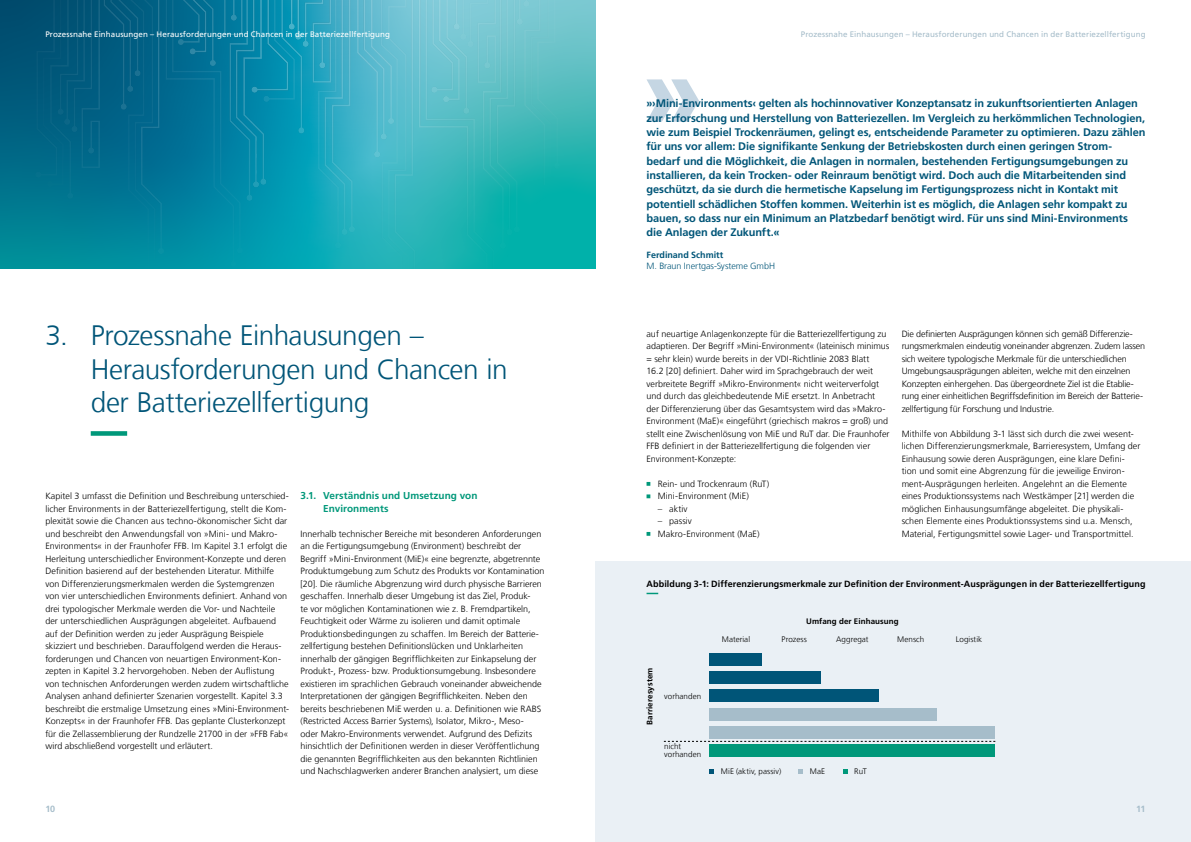
<style>
.page{position:relative;width:1191px;height:842px;background:#fff}
.page>*{position:absolute;margin:0;border:0;box-sizing:border-box;transform-origin:0 0}
.t1{font:300 28px/33.6px "Frutiger LT Com";letter-spacing:-.015em;color:#005578}
.t2{font:700 11px/14.3px "Frutiger LT Com";letter-spacing:-.01em;color:#005578}
.t3{font:700 10px/12.5px "Frutiger LT Com";letter-spacing:.005em;color:#00987a}
.t4{font:300 9px/12.5px "Frutiger LT Com";color:#000}
.t5{font:700 9px "Frutiger LT Com";letter-spacing:.01em;color:#000}
.t6{font:300 9px "Frutiger LT Com";letter-spacing:-.01em;color:#005578}
.t7{font:700 9px "Frutiger LT Com";letter-spacing:-.005em;color:#005578}
.t8{font:700 9px "Frutiger LT Com";color:#a6bdca}
.t9{font:300 8px/8px "Frutiger LT Com";letter-spacing:.01em;color:#000}
.t10{font:8px "Frutiger LT Com";letter-spacing:.01em;color:#fff}
.t11{font:8px "Frutiger LT Com";letter-spacing:.01em;color:#a6bdca}
.t12{font:700 8px "Frutiger LT Com";letter-spacing:.01em;color:#000}
</style>
<div class="page">
<img style="left:0;top:0;width:595px;height:269px">
<div style="left:595px;top:562px;width:596px;height:280px;background:#eaf0f5"></div>
<svg style="left:91px;top:431px;width:37px;height:5px"></svg>
<svg style="left:646px;top:482px;width:5px;height:4px"></svg>
<svg style="left:646px;top:494px;width:5px;height:4px"></svg>
<svg style="left:646px;top:532px;width:5px;height:4px"></svg>
<svg style="left:646px;top:593px;width:13px;height:1px"></svg>
<svg style="left:709px;top:769px;width:5px;height:4px"></svg>
<svg style="left:798px;top:769px;width:5px;height:4px"></svg>
<svg style="left:843px;top:769px;width:4px;height:4px"></svg>
<div style="left:709px;top:653px;width:53px;height:13px;background:#005578"></div>
<div style="left:709px;top:671px;width:112px;height:13px;background:#005578"></div>
<div style="left:709px;top:690px;width:170px;height:12px;background:#005578"></div>
<div style="left:709px;top:708px;width:228px;height:12px;background:#a6bdca"></div>
<div style="left:709px;top:726px;width:286px;height:13px;background:#a6bdca"></div>
<div style="left:709px;top:744px;width:286px;height:13px;background:#00987a"></div>
<svg style="left:664px;top:741px;width:331px;height:1px"></svg>
<svg style="left:646px;top:79px;width:53px;height:43px"></svg>
<p class="t10" style="left:45px;top:29px;width:346px">Prozessnahe Einhausungen – Herausforderungen und Chancen in der Batteriezellfertigung</p>
<p class="t11" style="left:801px;top:29px;width:346px">Prozessnahe Einhausungen – Herausforderungen und Chancen in der Batteriezellfertigung</p>
<h1 class="t1" style="left:91px;top:319px;width:418px;text-indent:-45px">3. Prozessnahe Einhausungen –<br>Herausforderungen und Chancen in der Batteriezellfertigung</h1>
<p class="t4" style="left:45px;top:490px;width:245px">Kapitel 3 umfasst die Definition und Beschreibung unterschied&shy;licher Environments in der Batteriezellfertigung, stellt die Kom&shy;plexität sowie die Chancen aus techno-ökonomischer Sicht dar und beschreibt den Anwendungsfall von »Mini- und Makro-Environments« in der Fraunhofer FFB. Im Kapitel 3.1 erfolgt die Herleitung unterschiedlicher Environment-Konzepte und deren Definition basierend auf der bestehenden Literatur. Mithilfe von Differenzierungsmerkmalen werden die Systemgrenzen von vier unterschiedlichen Environments definiert. Anhand von drei typologischer Merkmale werden die Vor- und Nachteile der unterschiedlichen Ausprägungen abgeleitet. Aufbauend auf der Definition werden zu jeder Ausprägung Beispiele skizziert und beschrieben. Darauffolgend werden die Heraus&shy;forderungen und Chancen von neuartigen Environment-Kon&shy;zepten in Kapitel 3.2 hervorgehoben. Neben der Auflistung von technischen Anforderungen werden zudem wirtschaftliche Analysen anhand definierter Szenarien vorgestellt. Kapitel 3.3 beschreibt die erstmalige Umsetzung eines »Mini-Environment-Konzepts« in der Fraunhofer FFB. Das geplante Clusterkonzept für die Zellassemblierung der Rundzelle 21700 in der »FFB Fab« wird abschließend vorgestellt und erläutert.</p>
<p class="t3" style="left:323px;top:490px;width:156px;text-indent:-23px">3.1. Verständnis und Umsetzung von<br>Environments</p>
<p class="t4" style="left:300px;top:527px;width:245px">Innerhalb technischer Bereiche mit besonderen Anforderungen an die Fertigungsumgebung (Environment) beschreibt der Begriff »Mini-Environment (MiE)« eine begrenzte, abgetrennte Produktumgebung zum Schutz des Produkts vor Kontamination [20]. Die räumliche Abgrenzung wird durch physische Barrieren geschaffen. Innerhalb dieser Umgebung ist das Ziel, Produk-<br>te vor möglichen Kontaminationen wie z. B. Fremdpartikeln, Feuchtigkeit oder Wärme zu isolieren und damit optimale Produktionsbedingungen zu schaffen. Im Bereich der Batterie&shy;zellfertigung bestehen Definitionslücken und Unklarheiten innerhalb der gängigen Begrifflichkeiten zur Einkapselung der Produkt-, Prozess- bzw. Produktionsumgebung. Insbesondere existieren im sprachlichen Gebrauch voneinander abweichende Interpretationen der gängigen Begrifflichkeiten. Neben den bereits beschriebenen MiE werden u. a. Definitionen wie RABS (Restricted Access Barrier Systems), Isolator, Mikro-, Meso-<br>oder Makro-Environments verwendet. Aufgrund des Defizits hinsichtlich der Definitionen werden in dieser Veröffentlichung die genannten Begrifflichkeiten aus den bekannten Richtlinien und Nachschlagwerken anderer Branchen analysiert, um diese</p>
<p class="t2" style="left:646px;top:97px;width:500px">»›Mini-Environments‹ gelten als hochinnovativer Konzeptansatz in zukunftsorientierten Anlagen zur Erforschung und Herstellung von Batteriezellen. Im Vergleich zu herkömmlichen Technologien, wie zum Beispiel Trockenräumen, gelingt es, entscheidende Parameter zu optimieren. Dazu zählen für uns vor allem: Die signifikante Senkung der Betriebskosten durch einen geringen Strom&shy;bedarf und die Möglichkeit, die Anlagen in normalen, bestehenden Fertigungsumgebungen zu installieren, da kein Trocken- oder Reinraum benötigt wird. Doch auch die Mitarbeitenden sind geschützt, da sie durch die hermetische Kapselung im Fertigungsprozess nicht in Kontakt mit potentiell schädlichen Stoffen kommen. Weiterhin ist es möglich, die Anlagen sehr kompakt zu bauen, so dass nur ein Minimum an Platzbedarf benötigt wird. Für uns sind Mini-Environments die Anlagen der Zukunft.«</p>
<p class="t7" style="left:646px;top:249px;width:78px">Ferdinand Schmitt</p>
<p class="t6" style="left:646px;top:260px;width:130px">M. Braun Inertgas-Systeme GmbH</p>
<p class="t4" style="left:646px;top:327px;width:244px">auf neuartige Anlagenkonzepte für die Batteriezellfertigung zu adaptieren. Der Begriff »Mini-Environment« (lateinisch minimus = sehr klein) wurde bereits in der VDI-Richtlinie 2083 Blatt<br>16.2 [20] definiert. Daher wird im Sprachgebrauch der weit verbreitete Begriff »Mikro-Environment« nicht weiterverfolgt und durch das gleichbedeutende MiE ersetzt. In Anbetracht der Differenzierung über das Gesamtsystem wird das »Makro-Environment (MaE)« eingeführt (griechisch makros = groß) und stellt eine Zwischenlösung von MiE und RuT dar. Die Fraunhofer FFB definiert in der Batteriezellfertigung die folgenden vier Environment-Konzepte:</p>
<p class="t4" style="left:658px;top:477px;width:113px">Rein- und Trockenraum (RuT)<br>Mini-Environment (MiE)</p>
<p class="t4" style="left:658px;top:502px;width:31px">– aktiv</p>
<p class="t4" style="left:658px;top:515px;width:103px">– passiv<br>Makro-Environment (MaE)</p>
<p class="t4" style="left:901px;top:327px;width:245px">Die definierten Ausprägungen können sich gemäß Differenzie&shy;rungsmerkmalen eindeutig voneinander abgrenzen. Zudem lassen sich weitere typologische Merkmale für die unterschiedlichen Umgebungsausprägungen ableiten, welche mit den einzelnen Konzepten einhergehen. Das übergeordnete Ziel ist die Etablie&shy;rung einer einheitlichen Begriffsdefinition im Bereich der Batterie&shy;zellfertigung für Forschung und Industrie.</p>
<p class="t4" style="left:901px;top:427px;width:240px">Mithilfe von Abbildung 3-1 lässt sich durch die zwei wesent&shy;lichen Differenzierungsmerkmale, Barrieresystem, Umfang der Einhausung sowie deren Ausprägungen, eine klare Defini&shy;tion und somit eine Abgrenzung für die jeweilige Environ&shy;ment-Ausprägungen herleiten. Angelehnt an die Elemente eines Produktionssystems nach Westkämper [21] werden die möglichen Einhausungsumfänge abgeleitet. Die physikali&shy;schen Elemente eines Produktionssystems sind u.a. Mensch, Material, Fertigungsmittel sowie Lager- und Transportmittel.</p>
<p class="t5" style="left:646px;top:578px;width:500px">Abbildung 3-1: Differenzierungsmerkmale zur Definition der Environment-Ausprägungen in der Batteriezellfertigung</p>
<p class="t12" style="left:806px;top:617px;width:94px">Umfang der Einhausung</p>
<p class="t12" style="left:645px;top:725px;width:59px;rotate:-90deg">Barrieresystem</p>
<p class="t9" style="left:664px;top:692px;width:38px">vorhanden</p>
<p class="t9" style="left:664px;top:742px;width:38px">nicht vorhanden</p>
<p class="t9" style="left:722px;top:635px;width:30px">Material</p>
<p class="t9" style="left:781px;top:635px;width:27px">Prozess</p>
<p class="t9" style="left:836px;top:635px;width:34px">Aggregat</p>
<p class="t9" style="left:897px;top:635px;width:29px">Mensch</p>
<p class="t9" style="left:955px;top:635px;width:28px">Logistik</p>
<p class="t9" style="left:721px;top:768px;width:62px">MiE (aktiv, passiv)</p>
<p class="t9" style="left:810px;top:768px;width:17px">MaE</p>
<p class="t9" style="left:854px;top:768px;width:14px">RuT</p>
<p class="t8" style="left:45px;top:803px;width:11px">10</p>
<p class="t8" style="left:1136px;top:803px;width:11px">11</p>
</div>
